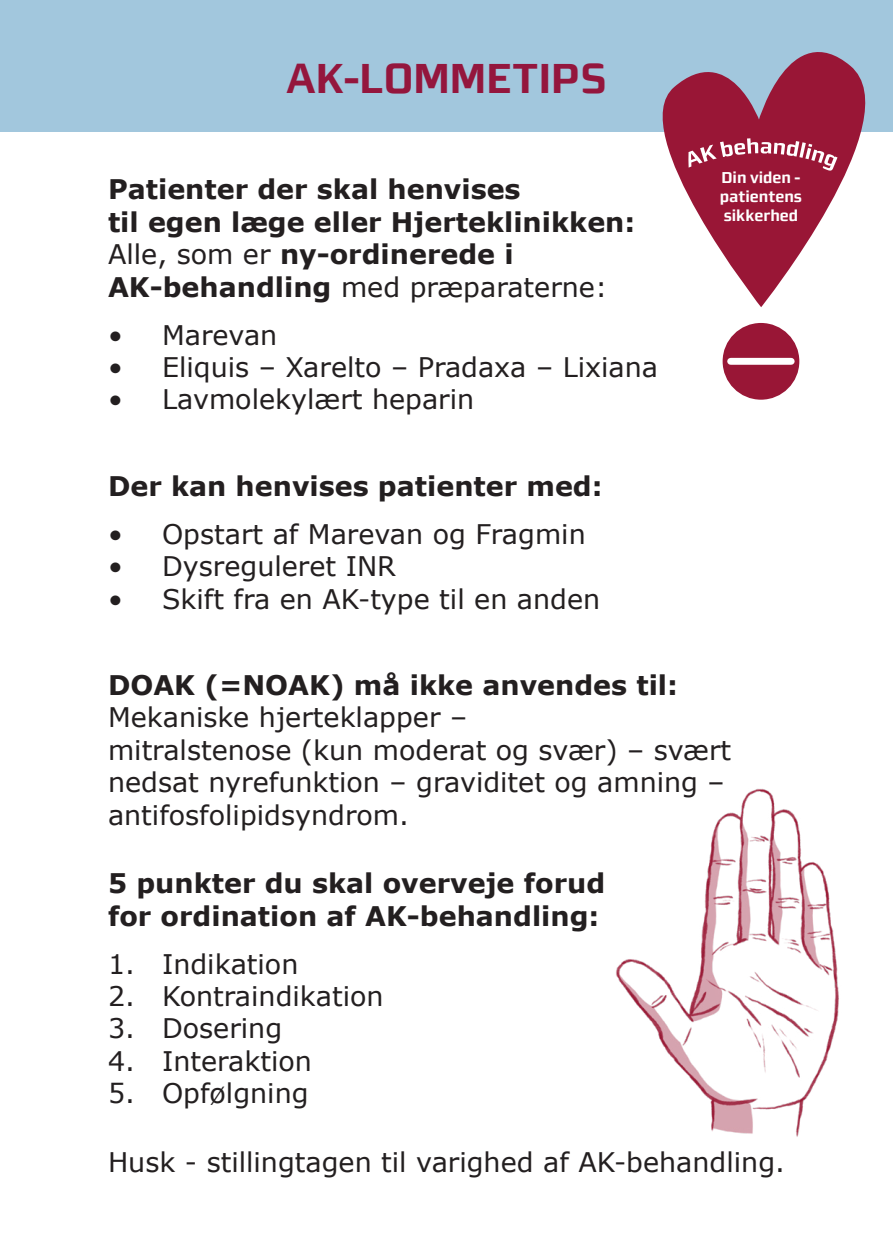
<style>
.page{position:relative;width:893px;height:1259px;background:#fff}
.page>*{position:absolute;margin:0;border:0;box-sizing:border-box;transform-origin:0 0}
.t1{font:700 42px "midtsans";color:#94163d}
.t2{font:27px/32.4px "Verdana";color:#231f20}
.t3{font:700 27px "Verdana";color:#231f20}
.t4{font:700 15.9px/18.9px "midtsans";color:#fff;text-align:justify}
.s1{font-weight:400}
.s2{font-weight:700}
</style>
<div class="page">
<div style="left:0;top:0;width:893px;height:131px;background:#a2c7dd"></div>
<svg style="left:662px;top:52px;width:204px;height:255px;fill:#991636"></svg>
<div style="left:723px;top:323px;width:76px;height:77px;background:#991636;border-radius:50%"></div>
<svg style="left:688px;top:138px;width:149px;height:33px;background:#ae4660"></svg>
<div style="left:731px;top:358px;width:60px;height:7px;background:#fff"></div>
<img style="left:616px;top:788px;width:223px;height:349px">
<p class="t1" style="left:286px;top:54px;width:322px">AK-LOMMETIPS</p>
<p class="t3" style="left:108px;top:172px;width:414px">Patienter der skal henvises</p>
<p class="t3" style="left:108px;top:204px;width:529px">til egen læge eller Hjerteklinikken:</p>
<p class="t3" style="left:108px;top:237px;width:407px"><span class="s1">Alle, som er</span> ny-ordinerede i</p>
<p class="t2" style="left:108px;top:271px;width:501px"><span class="s2">AK-behandling</span> med præparaterne:</p>
<p class="t2" style="left:108px;top:319px;width:171px">• Marevan</p>
<p class="t2" style="left:108px;top:351px;width:552px">• Eliquis – Xarelto – Pradaxa – Lixiana</p>
<p class="t2" style="left:108px;top:384px;width:368px">• Lavmolekylært heparin</p>
<p class="t3" style="left:108px;top:468px;width:496px">Der kan henvises patienter med:</p>
<p class="t2" style="left:108px;top:518px;width:479px">• Opstart af Marevan og Fragmin</p>
<p class="t2" style="left:108px;top:550px;width:289px">• Dysreguleret INR</p>
<p class="t2" style="left:108px;top:583px;width:494px">• Skift fra en AK-type til en anden</p>
<p class="t4" style="left:720px;top:168px;width:84px">Din viden - patientens sikkerhed</p>
<p class="t3" style="left:108px;top:667px;width:572px">DOAK (=NOAK) må ikke anvendes til:</p>
<p class="t2" style="left:108px;top:702px;width:361px">Mekaniske hjerteklapper –</p>
<p class="t2" style="left:108px;top:734px;width:625px">mitralstenose (kun moderat og svær) – svært nedsat nyrefunktion – graviditet og amning – antifosfolipidsyndrom.</p>
<p class="t3" style="left:108px;top:865px;width:499px">5 punkter du skal overveje forud</p>
<p class="t3" style="left:108px;top:898px;width:493px">for ordination af AK-behandling:</p>
<p class="t2" style="left:108px;top:948px;width:192px">1. Indikation</p>
<p class="t2" style="left:108px;top:980px;width:277px">2. Kontraindikation</p>
<p class="t2" style="left:108px;top:1012px;width:176px">3. Dosering</p>
<p class="t2" style="left:108px;top:1045px;width:205px">4. Interaktion</p>
<p class="t2" style="left:108px;top:1077px;width:202px">5. Opfølgning</p>
<p class="t2" style="left:108px;top:1146px;width:678px">Husk - stillingtagen til varighed af AK-behandling.</p>
</div>
